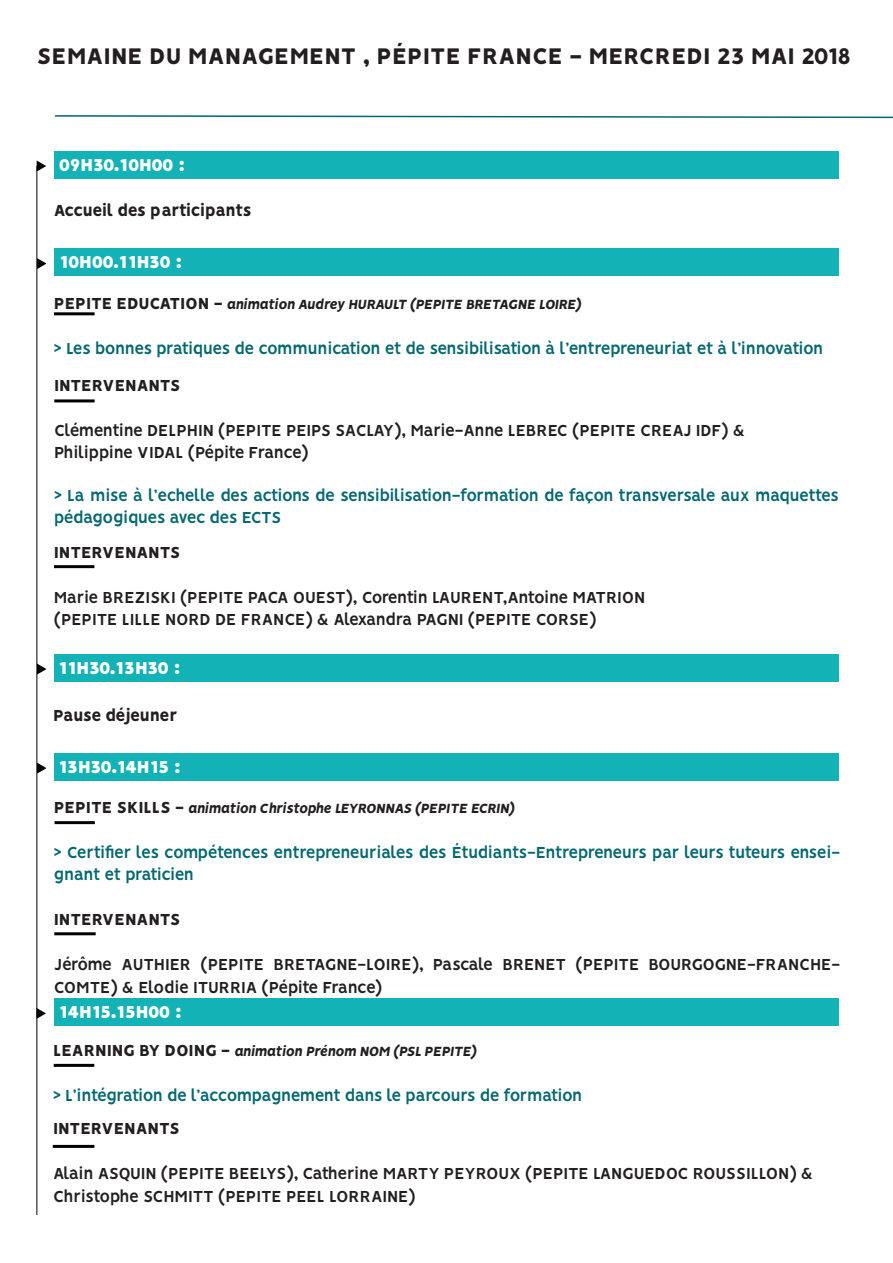
<style>
.page{position:relative;width:893px;height:1263px;background:#fff}
.page>*{position:absolute;margin:0;border:0;box-sizing:border-box;transform-origin:0 0}
.t1{font:800 25.5px "Vision";color:#231f20}
.t2{font:900 19.5px "Vision";color:#fff}
.t3{font:700 18px/22.5px "Vision";letter-spacing:-.01em;color:#231f20}
.t4{font:700 18px/22.5px "Vision";letter-spacing:-.04em;color:#036870}
.t5{font:800 18px "Vision";letter-spacing:-.01em;color:#231f20}
.t6{font:700 18px "Vision";letter-spacing:-.04em;color:#231f20}
.t7{font:800 18px "Vision";letter-spacing:-.03em;color:#231f20}
.t8{font:800 18px "Vision";letter-spacing:-.04em;color:#231f20}
.t9{font:italic 800 15px "Vision";letter-spacing:-.01em;color:#231f20}
.s1{font-style:normal;font-size:18px}
</style>
<div class="page">
<div style="left:54px;top:655px;width:785px;height:27px;background:#13b2b6"></div>
<div style="left:54px;top:753px;width:785px;height:28px;background:#13b2b6"></div>
<div style="left:54px;top:249px;width:785px;height:27px;background:#13b2b6"></div>
<div style="left:54px;top:152px;width:785px;height:27px;background:#13b2b6"></div>
<svg style="left:37px;top:160px;width:9px;height:11px"></svg>
<hr style="left:37px;top:166px;width:1px;height:1049px;background:#000">
<svg style="left:37px;top:258px;width:9px;height:11px"></svg>
<svg style="left:37px;top:663px;width:9px;height:12px"></svg>
<svg style="left:37px;top:763px;width:9px;height:11px"></svg>
<svg style="left:55px;top:115px;width:838px;height:4px"></svg>
<hr style="left:54px;top:312px;width:41px;height:3px;background:#000">
<hr style="left:55px;top:821px;width:40px;height:3px;background:#000">
<hr style="left:54px;top:932px;width:42px;height:3px;background:#000">
<hr style="left:54px;top:399px;width:41px;height:3px;background:#000">
<hr style="left:54px;top:565px;width:40px;height:3px;background:#000">
<div style="left:54px;top:998px;width:785px;height:28px;background:#13b2b6"></div>
<svg style="left:36px;top:1008px;width:10px;height:11px"></svg>
<hr style="left:54px;top:1064px;width:40px;height:3px;background:#000">
<hr style="left:53px;top:1145px;width:41px;height:3px;background:#000">
<p class="t1" style="left:36px;top:41px;width:816px">SEMAINE DU MANAGEMENT , PÉPITE FRANCE - MERCREDI 23 MAI 2018</p>
<p class="t2" style="left:59px;top:153px;width:128px">09H30.10H00 :</p>
<p class="t7" style="left:54px;top:199px;width:199px">Accueil des participants</p>
<p class="t2" style="left:59px;top:250px;width:124px">10H00.11H30 :</p>
<p class="t9" style="left:54px;top:296px;width:529px"><span class="s1">PEPITE EDUCATION -</span> animation Audrey HURAULT (PEPITE BRETAGNE LOIRE)</p>
<p class="t4" style="left:54px;top:339px;width:771px">&gt; Les bonnes pratiques de communication et de sensibilisation à l’entrepreneuriat et à l’innovation</p>
<p class="t5" style="left:54px;top:374px;width:128px">INTERVENANTS</p>
<p class="t3" style="left:54px;top:420px;width:693px">Clémentine DELPHIN (PEPITE PEIPS SACLAY), Marie-Anne LEBREC (PEPITE CREAJ IDF) &amp;</p>
<p class="t6" style="left:54px;top:442px;width:256px">Philippine VIDAL (Pépite France)</p>
<p class="t4" style="left:54px;top:485px;width:786px">&gt; La mise à l’echelle des actions de sensibilisation-formation de façon transversale aux maquettes pédagogiques avec des ECTS</p>
<p class="t5" style="left:54px;top:541px;width:128px">INTERVENANTS</p>
<p class="t3" style="left:54px;top:587px;width:593px">Marie BREZISKI (PEPITE PACA OUEST), Corentin LAURENT,Antoine MATRION</p>
<p class="t3" style="left:54px;top:610px;width:544px">(PEPITE LILLE NORD DE FRANCE) &amp; Alexandra PAGNI (PEPITE CORSE)</p>
<p class="t2" style="left:58px;top:656px;width:124px">11H30.13H30 :</p>
<p class="t8" style="left:53px;top:704px;width:126px">Pause déjeuner</p>
<p class="t2" style="left:58px;top:755px;width:124px">13H30.14H15 :</p>
<p class="t9" style="left:54px;top:799px;width:462px"><span class="s1">PEPITE SKILLS -</span> animation Christophe LEYRONNAS (PEPITE ECRIN)</p>
<p class="t4" style="left:54px;top:843px;width:788px">&gt; Certifier les compétences entrepreneuriales des Étudiants-Entrepreneurs par leurs tuteurs ensei&shy;gnant et praticien</p>
<p class="t5" style="left:54px;top:909px;width:128px">INTERVENANTS</p>
<p class="t3" style="left:54px;top:955px;width:788px">Jérôme AUTHIER (PEPITE BRETAGNE-LOIRE), Pascale BRENET (PEPITE BOURGOGNE-FRANCHE-<br>COMTE) &amp; Elodie ITURRIA (Pépite France)</p>
<p class="t2" style="left:59px;top:1000px;width:124px">14H15.15H00 :</p>
<p class="t9" style="left:53px;top:1042px;width:425px"><span class="s1">LEARNING BY DOING -</span> animation Prénom NOM (PSL PEPITE)</p>
<p class="t4" style="left:53px;top:1085px;width:531px">&gt; L’intégration de l’accompagnement dans le parcours de formation</p>
<p class="t5" style="left:53px;top:1118px;width:128px">INTERVENANTS</p>
<p class="t3" style="left:53px;top:1164px;width:762px">Alain ASQUIN (PEPITE BEELYS), Catherine MARTY PEYROUX (PEPITE LANGUEDOC ROUSSILLON) &amp;</p>
<p class="t3" style="left:53px;top:1186px;width:364px">Christophe SCHMITT (PEPITE PEEL LORRAINE)</p>
</div>
